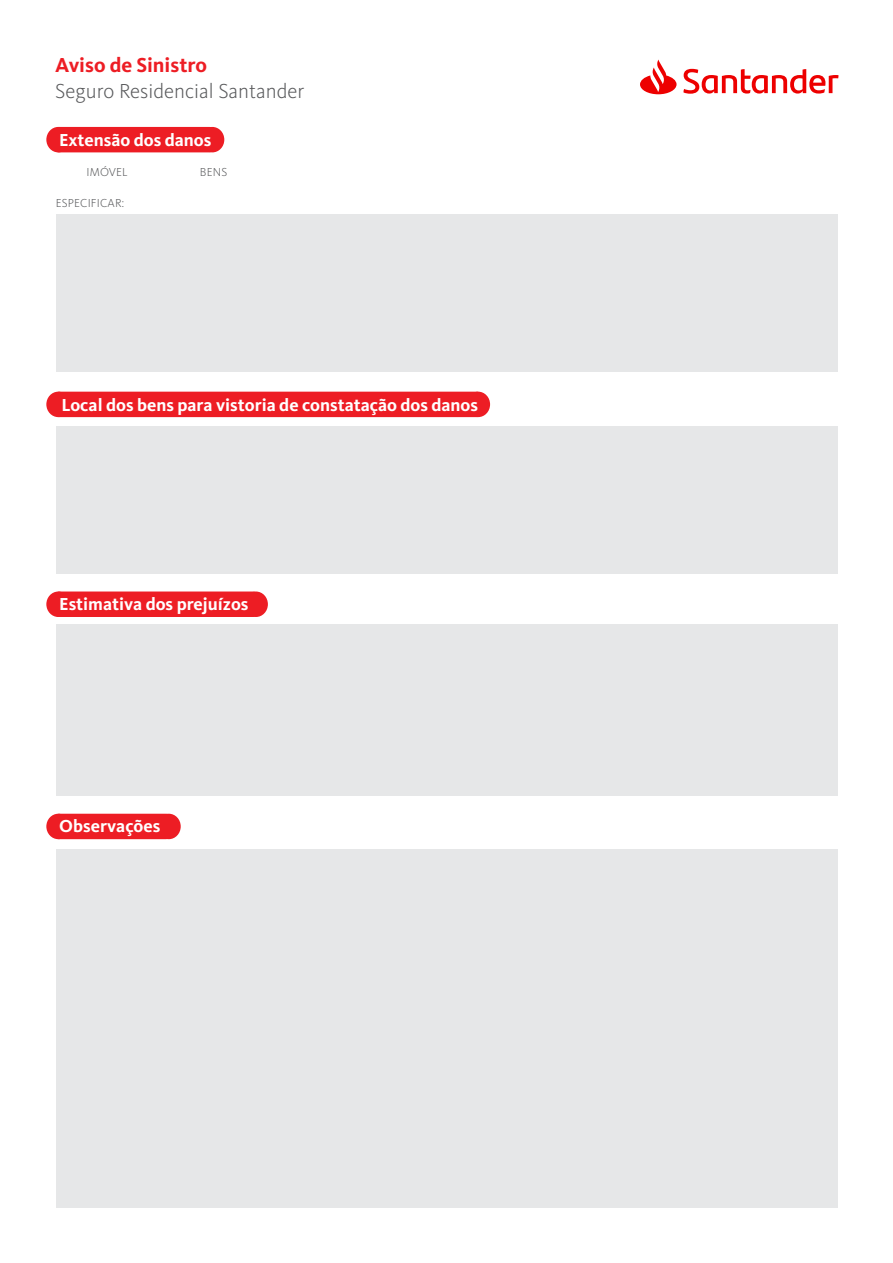
<style>
.page{position:relative;width:893px;height:1263px;background:#fff}
.page>*{position:absolute;margin:0;border:0;box-sizing:border-box;transform-origin:0 0}
.t1{font:300 21px "Kievit OT";color:#58595b}
.t2{font:700 21px "Kievit OT";color:#ed1d24}
.t3{font:700 18px "Kievit OT";color:#fff}
.t4{font:300 12px "Kievit OT";letter-spacing:.01em;color:#58595b}
</style>
<div class="page">
<div style="left:56px;top:624px;width:782px;height:172px;background:#e6e7e8"></div>
<div style="left:56px;top:849px;width:782px;height:359px;background:#e6e7e8"></div>
<div style="left:54px;top:591px;width:204px;height:26px;background:#ed1d24;border-radius:5px"></div>
<div style="left:46px;top:591px;width:24px;height:26px;background:#ed1d24;border-radius:50%"></div>
<div style="left:244px;top:591px;width:24px;height:26px;background:#ed1d24;border-radius:50%"></div>
<div style="left:54px;top:814px;width:117px;height:25px;background:#ed1d24;border-radius:5px"></div>
<div style="left:46px;top:814px;width:24px;height:25px;background:#ed1d24;border-radius:50%"></div>
<div style="left:157px;top:814px;width:24px;height:25px;background:#ed1d24;border-radius:50%"></div>
<div style="left:56px;top:426px;width:782px;height:147px;background:#e6e7e8"></div>
<div style="left:54px;top:392px;width:427px;height:25px;background:#ed1d24;border-radius:5px"></div>
<div style="left:46px;top:392px;width:24px;height:25px;background:#ed1d24;border-radius:50%"></div>
<div style="left:466px;top:392px;width:24px;height:25px;background:#ed1d24;border-radius:50%"></div>
<div style="left:56px;top:214px;width:782px;height:158px;background:#e6e7e8"></div>
<div style="left:54px;top:127px;width:160px;height:25px;background:#ed1d24;border-radius:5px"></div>
<div style="left:46px;top:127px;width:24px;height:25px;background:#ed1d24;border-radius:50%"></div>
<div style="left:200px;top:127px;width:24px;height:25px;background:#ed1d24;border-radius:50%"></div>
<svg style="left:640px;top:60px;width:198px;height:34px"></svg>
<p class="t2" style="left:55px;top:53px;width:153px">Aviso de Sinistro</p>
<p class="t1" style="left:55px;top:79px;width:251px">Seguro Residencial Santander</p>
<p class="t3" style="left:59px;top:129px;width:154px">Extensão dos danos</p>
<p class="t4" style="left:87px;top:166px;width:43px">IMÓVEL</p>
<p class="t4" style="left:200px;top:166px;width:29px">BENS</p>
<p class="t4" style="left:56px;top:197px;width:70px">ESPECIFICAR:</p>
<p class="t3" style="left:61px;top:394px;width:418px">Local dos bens para vistoria de constatação dos danos</p>
<p class="t3" style="left:59px;top:593px;width:191px">Estimativa dos prejuízos</p>
<p class="t3" style="left:59px;top:815px;width:103px">Observações</p>
</div>
